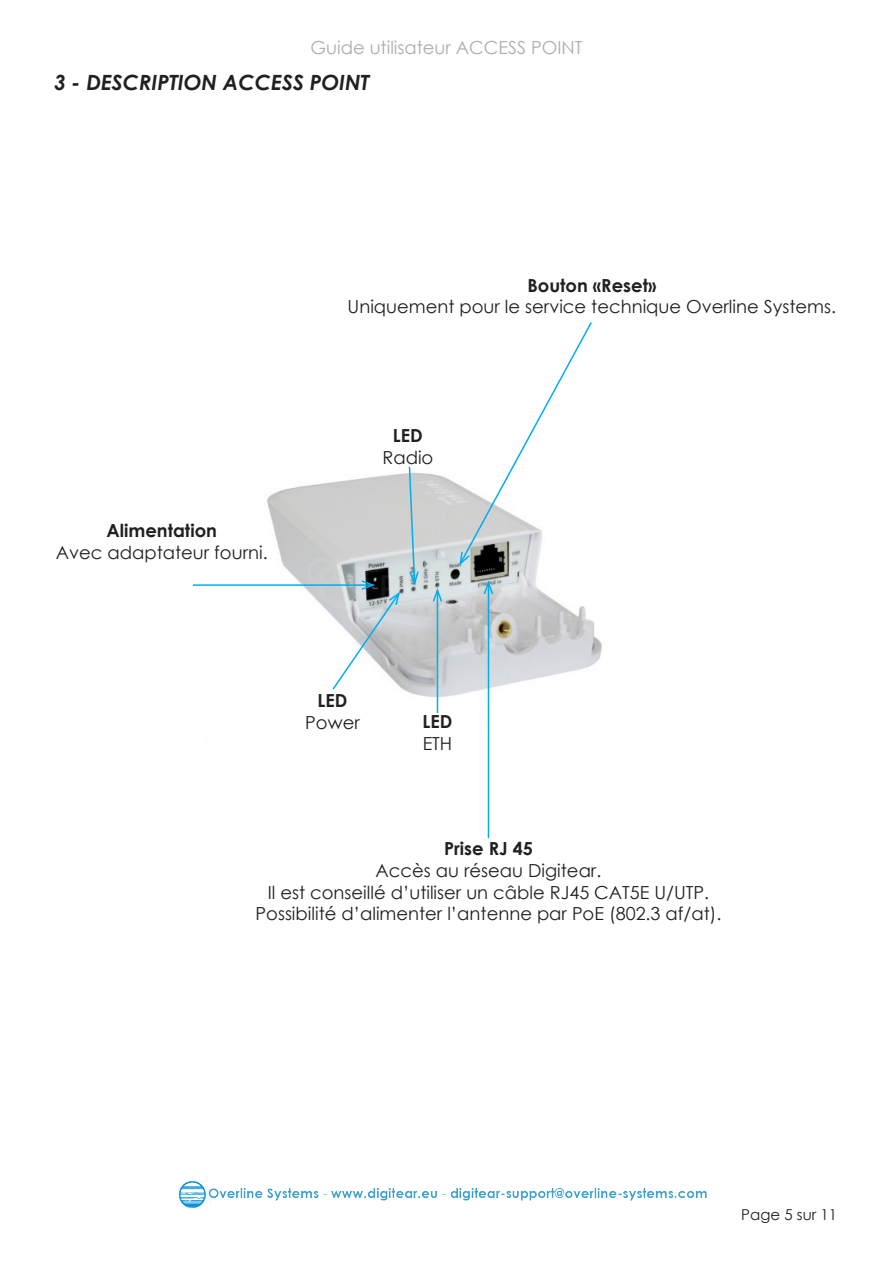
<style>
.page{position:relative;width:893px;height:1263px;background:#fff}
.page>*{position:absolute;margin:0;border:0;box-sizing:border-box;transform-origin:0 0}
.TITRE_1{font:italic 700 21px "Century Gothic";color:#231f20}
.TEXTE{font:18px/21.6px "Century Gothic";color:#231f20;text-align:center}
.TEXTE-2{font:700 18px "Century Gothic";color:#231f20}
.t1{font:18px "Century Gothic";color:#acadb1}
.t2{font:15px "Century Gothic";color:#231f20}
</style>
<div class="page">
<img style="left:179px;top:1181px;width:528px;height:27px">
<img style="left:267px;top:473px;width:335px;height:361px">
<hr style="left:488px;top:583px;width:1px;height:255px;background:#00aeef">
<svg style="left:482px;top:578px;width:12px;height:18px"></svg>
<svg style="left:458px;top:322px;width:135px;height:245px"></svg>
<hr style="left:437px;top:590px;width:1px;height:123px;background:#00aeef">
<svg style="left:431px;top:586px;width:12px;height:17px"></svg>
<svg style="left:408px;top:466px;width:12px;height:121px"></svg>
<hr style="left:193px;top:584px;width:180px;height:2px;background:#00aeef">
<svg style="left:331px;top:579px;width:70px;height:112px"></svg>
<p class="t1" style="left:310px;top:35px;width:274px">Guide utilisateur ACCESS POINT</p>
<p class="TITRE_1" style="left:54px;top:67px;width:317px">3 - DESCRIPTION ACCESS POINT</p>
<p class="TEXTE-2" style="left:527px;top:271px;width:130px">Bouton «Reset»</p>
<p class="TEXTE" style="left:348px;top:296px;width:490px">Uniquement pour le service technique Overline Systems.</p>
<p class="TEXTE-2" style="left:107px;top:517px;width:112px">Alimentation</p>
<p class="TEXTE" style="left:56px;top:541px;width:213px">Avec adaptateur fourni.</p>
<p class="TEXTE-2" style="left:393px;top:422px;width:31px">LED</p>
<p class="TEXTE" style="left:382px;top:446px;width:52px">Radio</p>
<p class="TEXTE-2" style="left:318px;top:687px;width:31px">LED</p>
<p class="TEXTE" style="left:305px;top:711px;width:56px">Power</p>
<p class="TEXTE-2" style="left:422px;top:708px;width:31px">LED</p>
<p class="TEXTE" style="left:423px;top:732px;width:31px">ETH</p>
<p class="TEXTE-2" style="left:444px;top:835px;width:90px">Prise RJ 45</p>
<p class="TEXTE" style="left:268px;top:859px;width:443px">Accès au réseau Digitear.<br>Il est conseillé d’utiliser un câble RJ45 CAT5E U/UTP.</p>
<p class="TEXTE" style="left:256px;top:903px;width:467px">Possibilité d’alimenter l’antenne par PoE (802.3 af/at).</p>
<p class="t2" style="left:741px;top:1204px;width:97px">Page 5 sur 11</p>
</div>
